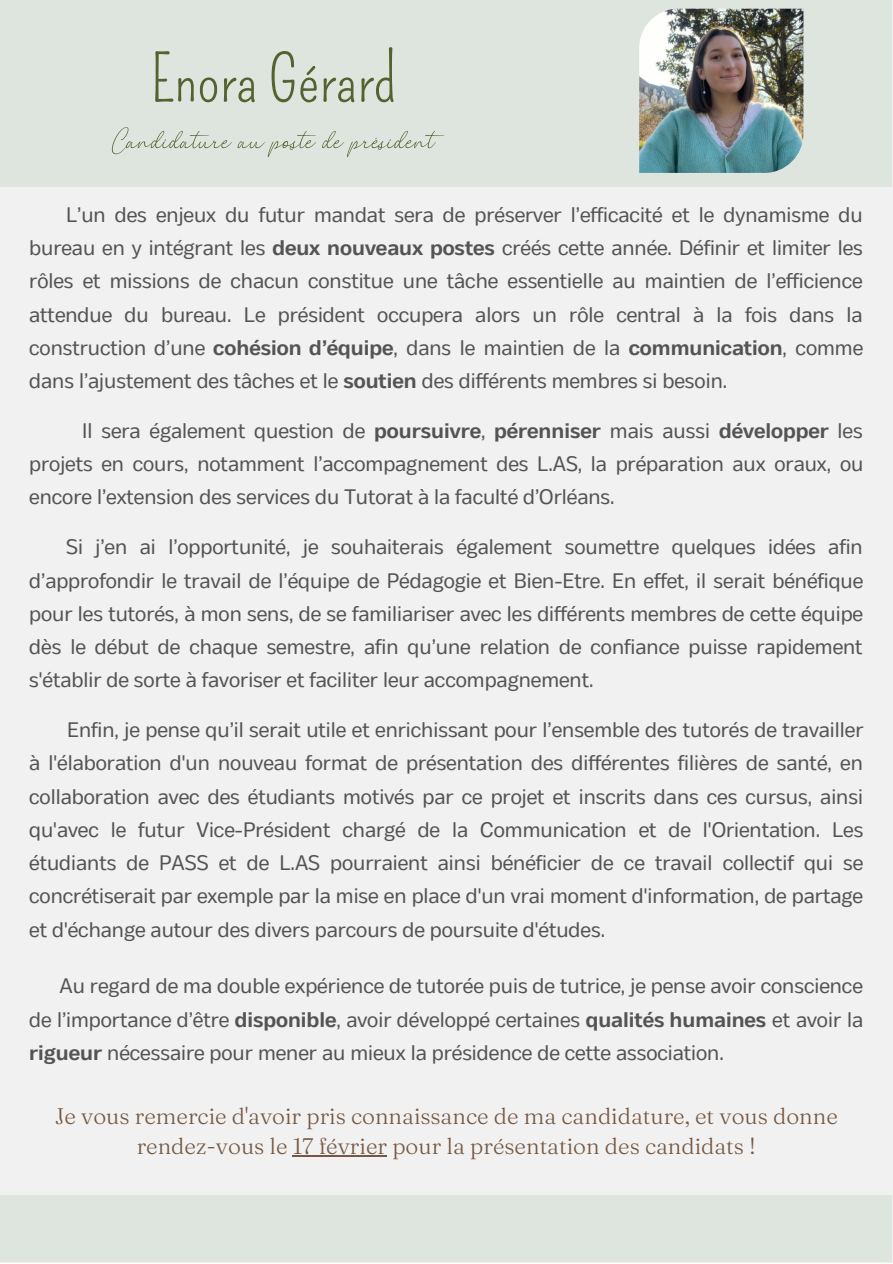
<style>
.page{position:relative;width:893px;height:1264px;background:#fff}
.page>*{position:absolute;margin:0;border:0;box-sizing:border-box;transform-origin:0 0}
.t1{font:63.45px "Pompiere";color:#53622e}
.t2{font:55.95px "The Bigmaker";color:#53622e}
.t3{font:300 22.5px/30.3px "Fraunces 9 pt";color:#765842;text-align:center}
.t4{font:21px/33.2px "Body Text";color:#545454;text-align:justify}
.s1{font-weight:700}
</style>
<div class="page">
<div style="left:0;top:0;width:892px;height:1262px;background:#f1f1f1"></div>
<div style="left:0;top:0;width:891px;height:186px;background:#dee4de"></div>
<img style="left:639px;top:9px;width:164px;height:164px">
<div style="left:0;top:1194px;width:891px;height:67px;background:#dee4de"></div>
<hr style="left:293px;top:1154px;width:94px;height:2px;background:#765842">
<h1 class="t1" style="left:150px;top:42px;width:247px">Enora Gérard</h1>
<h2 class="t2" style="left:112px;top:115px;width:325px">Candidature au poste de président</h2>
<p class="t4" style="left:29px;top:200px;width:835px;text-indent:37px">L’un des enjeux du futur mandat sera de préserver l’efficacité et le dynamisme du bureau en y intégrant les <span class="s1">deux nouveaux postes</span> créés cette année. Définir et limiter les rôles et missions de chacun constitue une tâche essentielle au maintien de l’efficience attendue du bureau. Le président occupera alors un rôle central à la fois dans la construction d’une <span class="s1">cohésion d’équipe</span>, dans le maintien de la <span class="s1">communication</span>, comme dans l’ajustement des tâches et le <span class="s1">soutien</span> des différents membres si besoin.</p>
<p class="t4" style="left:29px;top:416px;width:835px;text-indent:53px">Il sera également question de <span class="s1">poursuivre</span>, <span class="s1">pérenniser</span> mais aussi <span class="s1">développer</span> les projets en cours, notamment l’accompagnement des L.AS, la préparation aux oraux, ou encore l’extension des services du Tutorat à la faculté d’Orléans.</p>
<p class="t4" style="left:29px;top:532px;width:835px;text-indent:37px">Si j’en ai l’opportunité, je souhaiterais également soumettre quelques idées afin d’approfondir le travail de l’équipe de Pédagogie et Bien-Etre. En effet, il serait bénéfique pour les tutorés, à mon sens, de se familiariser avec les différents membres de cette équipe dès le début de chaque semestre, afin qu’une relation de confiance puisse rapidement s'établir de sorte à favoriser et faciliter leur accompagnement.</p>
<p class="t4" style="left:29px;top:715px;width:835px;text-indent:38px">Enfin, je pense qu’il serait utile et enrichissant pour l’ensemble des tutorés de travailler à l'élaboration d'un nouveau format de présentation des différentes filières de santé, en collaboration avec des étudiants motivés par ce projet et inscrits dans ces cursus, ainsi qu'avec le futur Vice-Président chargé de la Communication et de l'Orientation. Les étudiants de PASS et de L.AS pourraient ainsi bénéficier de ce travail collectif qui se concrétiserait par exemple par la mise en place d'un vrai moment d'information, de partage et d'échange autour des divers parcours de poursuite d'études.</p>
<p class="t4" style="left:29px;top:971px;width:835px;text-indent:30px">Au regard de ma double expérience de tutorée puis de tutrice, je pense avoir conscience de l’importance d’être <span class="s1">disponible</span>, avoir développé certaines <span class="s1">qualités humaines</span> et avoir la <span class="s1">rigueur</span> nécessaire pour mener au mieux la présidence de cette association.</p>
<p class="t3" style="left:55px;top:1100px;width:784px">Je vous remercie d'avoir pris connaissance de ma candidature, et vous donne rendez-vous le 17 février pour la présentation des candidats !</p>
</div>
